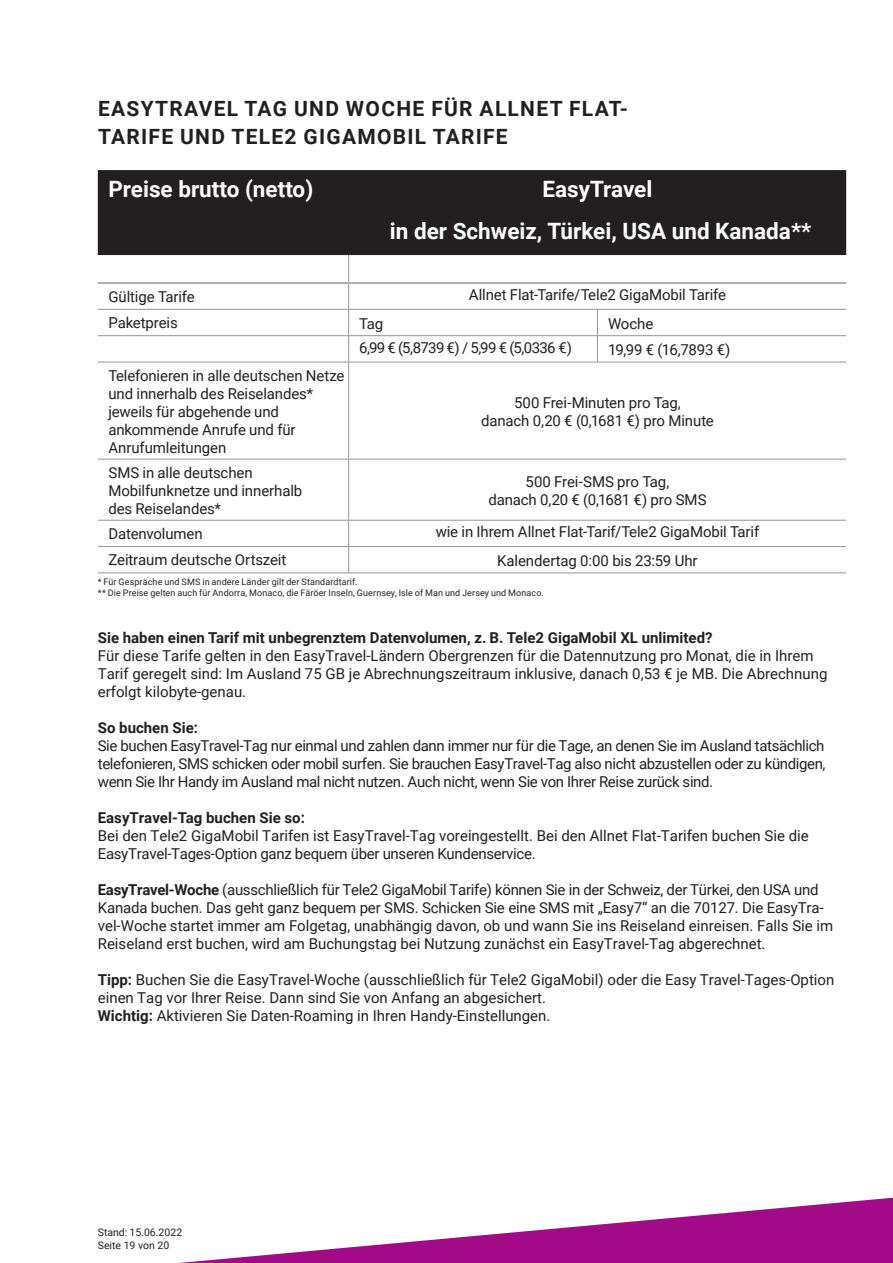
<style>
.page{position:relative;width:893px;height:1263px;background:#fff}
.page>*{position:absolute;margin:0;border:0;box-sizing:border-box;transform-origin:0 0}
.t1{font:700 22.5px/42.5px "Roboto";color:#fff;text-align:center}
.t2{font:700 21px/28px "Roboto";letter-spacing:.06em;color:#231f20}
.t3{font:15px/18px "Roboto";color:#231f20}
.t4{font:700 15px "Roboto";color:#231f20}
.t5{font:15px "Roboto";letter-spacing:-.045em;color:#231f20}
.t6{font:10.5px/12.6px "Roboto";color:#231f20}
.t7{font:9px/10.8px "Roboto";letter-spacing:.01em;color:#231f20}
.s1{font-weight:700}
</style>
<div class="page">
<svg style="left:179px;top:1197px;width:714px;height:66px"></svg>
<div style="left:98px;top:170px;width:748px;height:85px;background:#231f20"></div>
<hr style="left:98px;top:520px;width:251px;height:1px;background:#939598">
<hr style="left:98px;top:546px;width:251px;height:1px;background:#939598">
<hr style="left:98px;top:572px;width:251px;height:1px;background:#939598">
<hr style="left:349px;top:572px;width:248px;height:1px;background:#939598">
<hr style="left:597px;top:572px;width:249px;height:1px;background:#939598">
<svg style="left:597px;top:310px;width:1px;height:52px"></svg>
<hr style="left:349px;top:520px;width:248px;height:1px;background:#939598">
<hr style="left:597px;top:520px;width:249px;height:1px;background:#939598">
<hr style="left:349px;top:546px;width:248px;height:1px;background:#939598">
<hr style="left:597px;top:546px;width:249px;height:1px;background:#939598">
<hr style="left:348px;top:362px;width:1px;height:97px;background:#939598">
<hr style="left:348px;top:459px;width:1px;height:61px;background:#939598">
<svg style="left:348px;top:521px;width:1px;height:51px"></svg>
<hr style="left:98px;top:309px;width:251px;height:1px;background:#939598">
<hr style="left:349px;top:309px;width:248px;height:1px;background:#939598">
<hr style="left:597px;top:309px;width:249px;height:1px;background:#939598">
<hr style="left:98px;top:335px;width:251px;height:1px;background:#939598">
<hr style="left:349px;top:335px;width:248px;height:1px;background:#939598">
<hr style="left:597px;top:335px;width:249px;height:1px;background:#939598">
<hr style="left:98px;top:362px;width:251px;height:1px;background:#939598">
<hr style="left:349px;top:362px;width:248px;height:1px;background:#939598">
<hr style="left:597px;top:362px;width:249px;height:1px;background:#939598">
<hr style="left:98px;top:459px;width:251px;height:1px;background:#939598">
<hr style="left:349px;top:459px;width:248px;height:1px;background:#939598">
<hr style="left:597px;top:459px;width:249px;height:1px;background:#939598">
<hr style="left:98px;top:282px;width:251px;height:2px;background:#939598">
<hr style="left:349px;top:282px;width:248px;height:2px;background:#939598">
<hr style="left:597px;top:282px;width:249px;height:2px;background:#939598">
<svg style="left:348px;top:255px;width:1px;height:107px"></svg>
<h2 class="t2" style="left:98px;top:93px;width:531px">EASYTRAVEL TAG UND WOCHE FÜR ALLNET FLAT-<br>TARIFE UND TELE2 GIGAMOBIL TARIFE</h2>
<h1 class="t1" style="left:108px;top:167px;width:206px">Preise brutto (netto)</h1>
<h1 class="t1" style="left:390px;top:167px;width:423px">EasyTravel<br>in der Schweiz, Türkei, USA und Kanada**</h1>
<p class="t3" style="left:108px;top:287px;width:88px">Gültige Tarife</p>
<p class="t3" style="left:469px;top:285px;width:258px">Allnet Flat-Tarife/Tele2 GigaMobil Tarife</p>
<p class="t3" style="left:108px;top:313px;width:71px">Paketpreis</p>
<p class="t3" style="left:359px;top:314px;width:25px">Tag</p>
<p class="t3" style="left:608px;top:314px;width:47px">Woche</p>
<p class="t5" style="left:359px;top:337px;width:214px">6,99 € (5,8739 €) / 5,99 € (5,0336 €)</p>
<p class="t3" style="left:608px;top:340px;width:124px">19,99 € (16,7893 €)</p>
<p class="t3" style="left:108px;top:366px;width:237px">Telefonieren in alle deutschen Netze und innerhalb des Reiselandes* jeweils für abgehende und ankommende Anrufe und für<br>Anrufumleitungen</p>
<p class="t3" style="left:481px;top:393px;width:234px;text-align:center">500 Frei-Minuten pro Tag,<br>danach 0,20 € (0,1681 €) pro Minute</p>
<p class="t3" style="left:108px;top:463px;width:195px">SMS in alle deutschen<br>Mobilfunknetze und innerhalb des Reiselandes*</p>
<p class="t3" style="left:488px;top:472px;width:220px;text-align:center">500 Frei-SMS pro Tag,<br>danach 0,20 € (0,1681 €) pro SMS</p>
<p class="t3" style="left:108px;top:524px;width:96px">Datenvolumen</p>
<p class="t3" style="left:436px;top:522px;width:325px">wie in Ihrem Allnet Flat-Tarif/Tele2 GigaMobil Tarif</p>
<p class="t3" style="left:108px;top:550px;width:179px">Zeitraum deutsche Ortszeit</p>
<p class="t3" style="left:497px;top:551px;width:202px">Kalendertag 0:00 bis 23:59 Uhr</p>
<p class="t7" style="left:98px;top:576px;width:447px">* Für Gespräche und SMS in andere Länder gilt der Standardtarif.<br>** Die Preise gelten auch für Andorra, Monaco, die Färöer Inseln, Guernsey, Isle of Man und Jersey und Monaco.</p>
<p class="t4" style="left:98px;top:627px;width:620px">Sie-haben-einen-Tarif-mit-unbegrenztem-Datenvolumen,-z. B.-Tele2-GigaMobil-XL-unlimited?-</p>
<p class="t3" style="left:98px;top:646px;width:731px">Für diese Tarife gelten in den EasyTravel-Ländern Obergrenzen für die Datennutzung pro Monat, die in Ihrem<br>Tarif geregelt sind: Im Ausland 75 GB je Abrechnungszeitraum inklusive, danach 0,53 € je MB. Die Abrechnung erfolgt kilobyte-genau.</p>
<p class="t4" style="left:98px;top:717px;width:102px">So buchen Sie:</p>
<p class="t3" style="left:98px;top:736px;width:729px;text-align:justify">Sie buchen EasyTravel-Tag nur einmal und zahlen dann immer nur für die Tage, an denen Sie im Ausland tatsächlich telefonieren, SMS schicken oder mobil surfen. Sie brauchen EasyTravel-Tag also nicht abzustellen oder zu kündigen, wenn Sie Ihr Handy im Ausland mal nicht nutzen. Auch nicht, wenn Sie von Ihrer Reise zurück sind.</p>
<p class="t4" style="left:98px;top:807px;width:209px">EasyTravel-Tag buchen Sie so:</p>
<p class="t3" style="left:98px;top:826px;width:713px">Bei den Tele2 GigaMobil Tarifen ist EasyTravel-Tag voreingestellt. Bei den Allnet Flat-Tarifen buchen Sie die<br>EasyTravel-Tages-Option ganz bequem über unseren Kundenservice.</p>
<p class="t3" style="left:98px;top:880px;width:737px"><span class="s1">EasyTravel-Woche</span> (ausschließlich für Tele2 GigaMobil Tarife) können Sie in der Schweiz, der Türkei, den USA und Kanada buchen. Das geht ganz bequem per SMS. Schicken Sie eine SMS mit „Easy7“ an die 70127. Die EasyTra&shy;vel-Woche startet immer am Folgetag, unabhängig davon, ob und wann Sie ins Reiseland einreisen. Falls Sie im Reiseland erst buchen, wird am Buchungstag bei Nutzung zunächst ein EasyTravel-Tag abgerechnet.</p>
<p class="t3" style="left:98px;top:970px;width:738px"><span class="s1">Tipp:</span> Buchen Sie die EasyTravel-Woche (ausschließlich für Tele2 GigaMobil) oder die Easy Travel-Tages-Option einen Tag vor Ihrer Reise. Dann sind Sie von Anfang an abgesichert.<br><span class="s1">Wichtig:</span> Aktivieren Sie Daten-Roaming in Ihren Handy-Einstellungen.</p>
<p class="t6" style="left:98px;top:1226px;width:86px">Stand: 15.06.2022<br>Seite 19 von 20</p>
</div>
